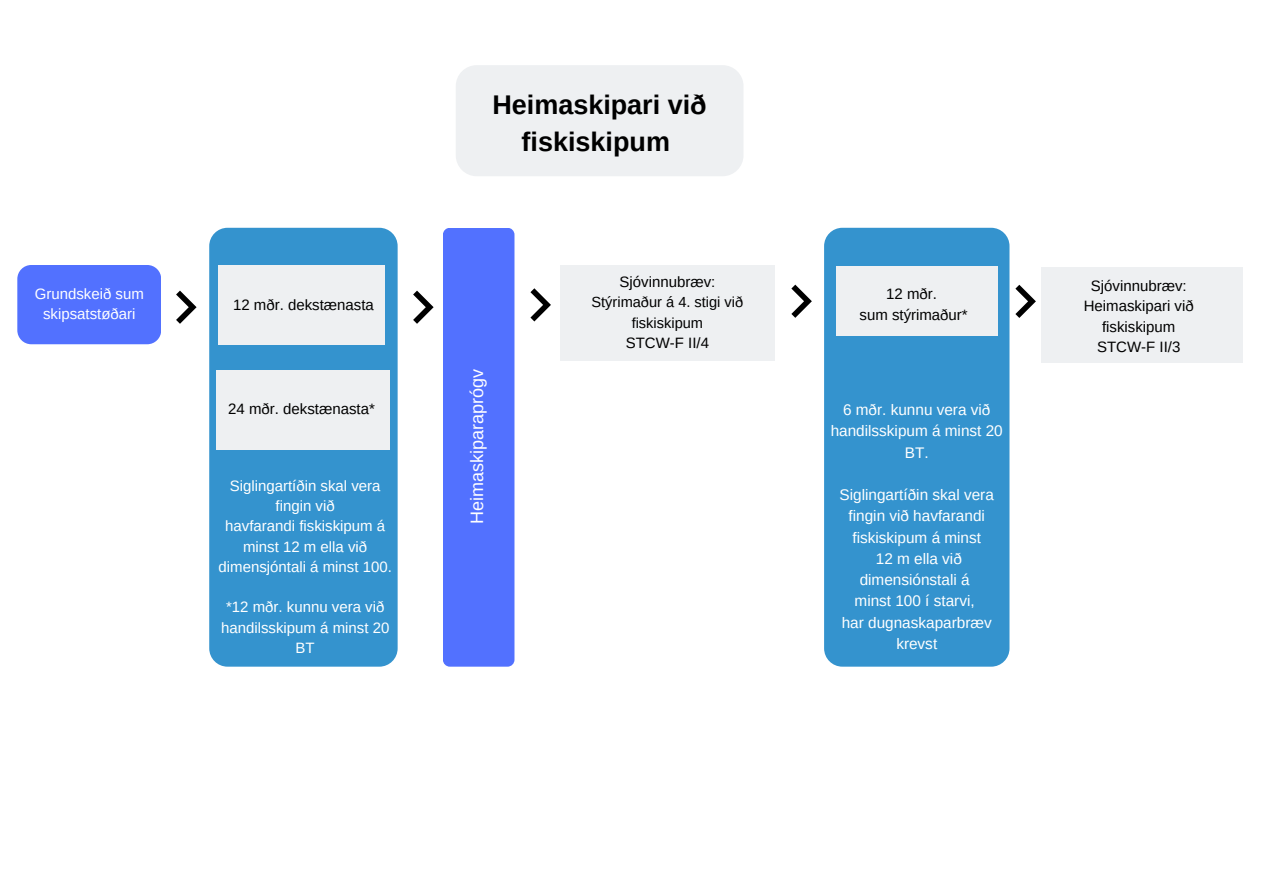
<style>
.page{position:relative;width:1263px;height:894px;background:#fff}
.page>*{position:absolute;margin:0;border:0;box-sizing:border-box;transform-origin:0 0}
.t1{font:36px "Arimo";color:#fff}
.t2{font:700 27px/37px "Arimo";color:#000;text-align:center}
.t3{font:18px "Arimo";color:#fff}
.t4{font:15.3px/21.3px "Arimo";color:#fff;text-align:center}
.t5{font:15px/20.2px "Arimo";color:#fff;text-align:center}
.t6{font:15px/20.2px "Arimo";color:#000;text-align:center}
.t7{font:14.55px/20.2px "Arimo";color:#000;text-align:center}
</style>
<div class="page">
<div style="left:456px;top:65px;width:287px;height:111px;background:#eef0f2;border-radius:21px"></div>
<div style="left:209px;top:228px;width:188px;height:438px;background:#3493ce;border-radius:18px"></div>
<div style="left:219px;top:265px;width:166px;height:79px;background:#eef0f2"></div>
<div style="left:217px;top:370px;width:173px;height:79px;background:#eef0f2"></div>
<div style="left:560px;top:265px;width:214px;height:95px;background:#eef0f2"></div>
<div style="left:824px;top:228px;width:185px;height:438px;background:#3493ce;border-radius:18px"></div>
<div style="left:836px;top:266px;width:161px;height:69px;background:#eef0f2"></div>
<div style="left:1041px;top:267px;width:202px;height:96px;background:#eef0f2"></div>
<svg style="left:176px;top:290px;width:21px;height:34px"></svg>
<svg style="left:413px;top:290px;width:21px;height:34px"></svg>
<svg style="left:530px;top:288px;width:21px;height:33px"></svg>
<svg style="left:791px;top:284px;width:21px;height:34px"></svg>
<svg style="left:1015px;top:285px;width:21px;height:33px"></svg>
<div style="left:17px;top:265px;width:144px;height:79px;background:#5271ff;border-radius:14px"></div>
<div style="left:443px;top:228px;width:71px;height:438px;background:#5271ff;border-radius:7px"></div>
<h2 class="t2" style="left:492px;top:86px;width:216px">Heimaskipari við fiskiskipum</h2>
<h1 class="t1" style="left:98px;top:268px;width:22px">+</h1>
<p class="t6" style="left:619px;top:272px;width:97px">Sjóvinnubræv:</p>
<p class="t7" style="left:591px;top:292px;width:153px">Stýrimaður á 4. stigi við fiskiskipum</p>
<p class="t6" style="left:626px;top:332px;width:85px">STCW-F II/4</p>
<p class="t5" style="left:35px;top:283px;width:111px">Grundskeið sum skipsatstøðari</p>
<p class="t6" style="left:233px;top:294px;width:142px">12 mðr. dekstænasta</p>
<p class="t6" style="left:228px;top:399px;width:148px">24 mðr. dekstænasta*</p>
<p class="t5" style="left:219px;top:475px;width:175px">Siglingartíðin skal vera fingin við<br>havfarandi fiskiskipum á minst 12 m ella við dimensjóntali á minst 100.</p>
<p class="t5" style="left:221px;top:597px;width:170px">*12 mðr. kunnu vera við handilsskipum á minst 20<br>BT</p>
<p class="t3" style="left:467px;top:524px;width:156px;rotate:-90deg">Heimaskiparaprógv</p>
<p class="t6" style="left:859px;top:284px;width:110px">12 mðr.<br>sum stýrimaður*</p>
<p class="t6" style="left:1084px;top:276px;width:111px">Sjóvinnubræv:<br>Heimaskipari við fiskiskipum<br>STCW-F II/3</p>
<p class="t4" style="left:831px;top:399px;width:174px">6 mðr. kunnu vera við handilsskipum á minst 20<br>BT.</p>
<p class="t4" style="left:840px;top:484px;width:156px">Siglingartíðin skal vera fingin við havfarandi fiskiskipum á minst<br>12 m ella við dimensiónstali á<br>minst 100 í starvi,<br>har dugnaskaparbræv krevst</p>
</div>
